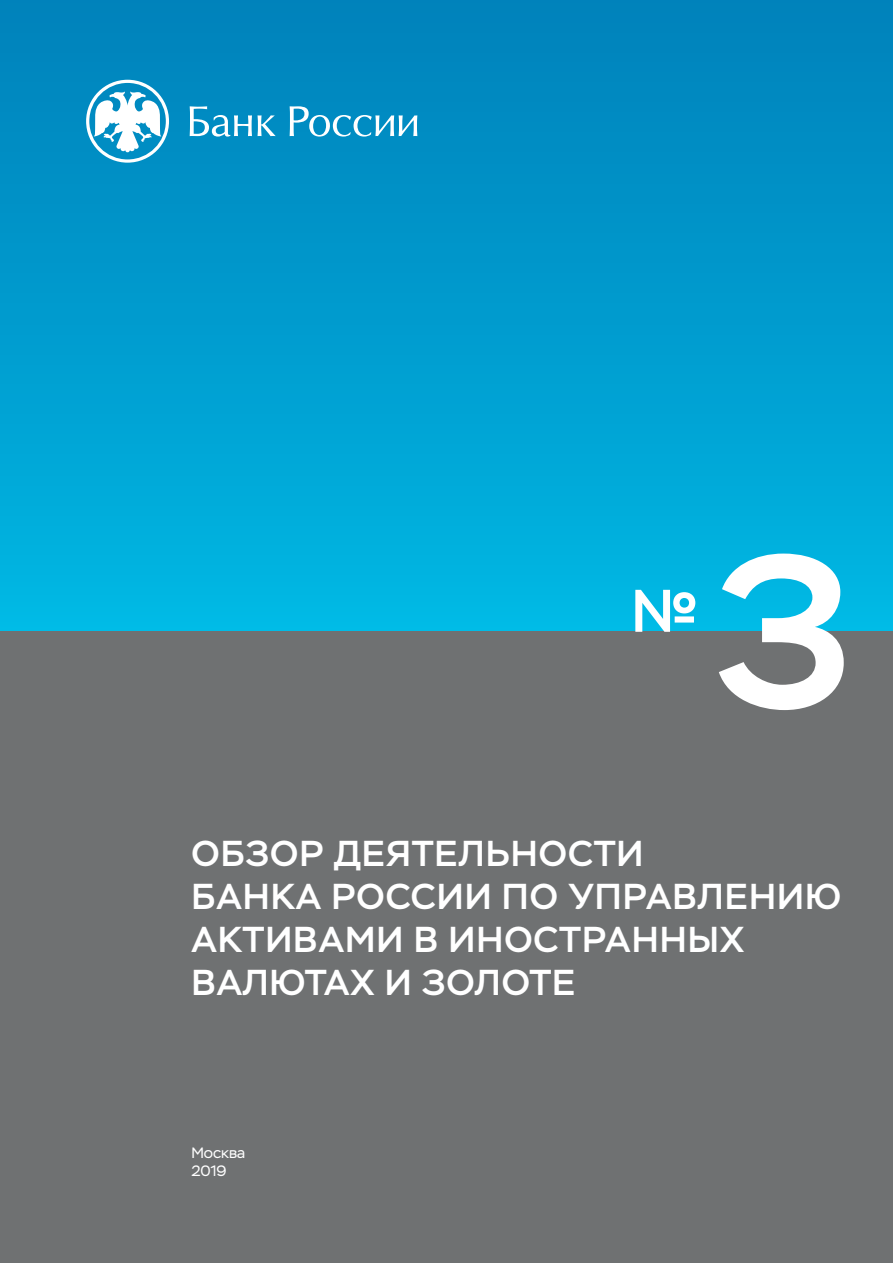
<style>
.page{position:relative;width:893px;height:1263px;background:#fff}
.page>*{position:absolute;margin:0;border:0;box-sizing:border-box;transform-origin:0 0}
.t1{font:500 218.25px "Stem";color:#fff}
.t2{font:500 60px "Stem";color:#fff}
.t3{font:500 36px/43.2px "Stem";letter-spacing:.03em;color:#fff}
.t4{font:15px/18px "Stem";color:#fff}
</style>
<div class="page">
<div style="left:0;top:0;width:893px;height:631px;background:linear-gradient(to bottom,#0080ba,#00b8e4)"></div>
<div style="left:0;top:631px;width:893px;height:632px;background:#6f7172"></div>
<svg style="left:86px;top:80px;width:83px;height:83px"></svg>
<svg style="left:190px;top:106px;width:62px;height:31px"></svg>
<svg style="left:258px;top:115px;width:18px;height:21px"></svg>
<svg style="left:290px;top:106px;width:127px;height:31px"></svg>
<h2 class="t2" style="left:631px;top:574px;width:70px">№</h2>
<h1 class="t1" style="left:713px;top:498px;width:139px">3</h1>
<p class="t3" style="left:192px;top:832px;width:651px">ОБЗОР ДЕЯТЕЛЬНОСТИ<br>БАНКА РОССИИ ПО УПРАВЛЕНИЮ<br>АКТИВАМИ В ИНОСТРАННЫХ<br>ВАЛЮТАХ И ЗОЛОТЕ</p>
<p class="t4" style="left:191px;top:1144px;width:55px">Москва<br>2019</p>
</div>
